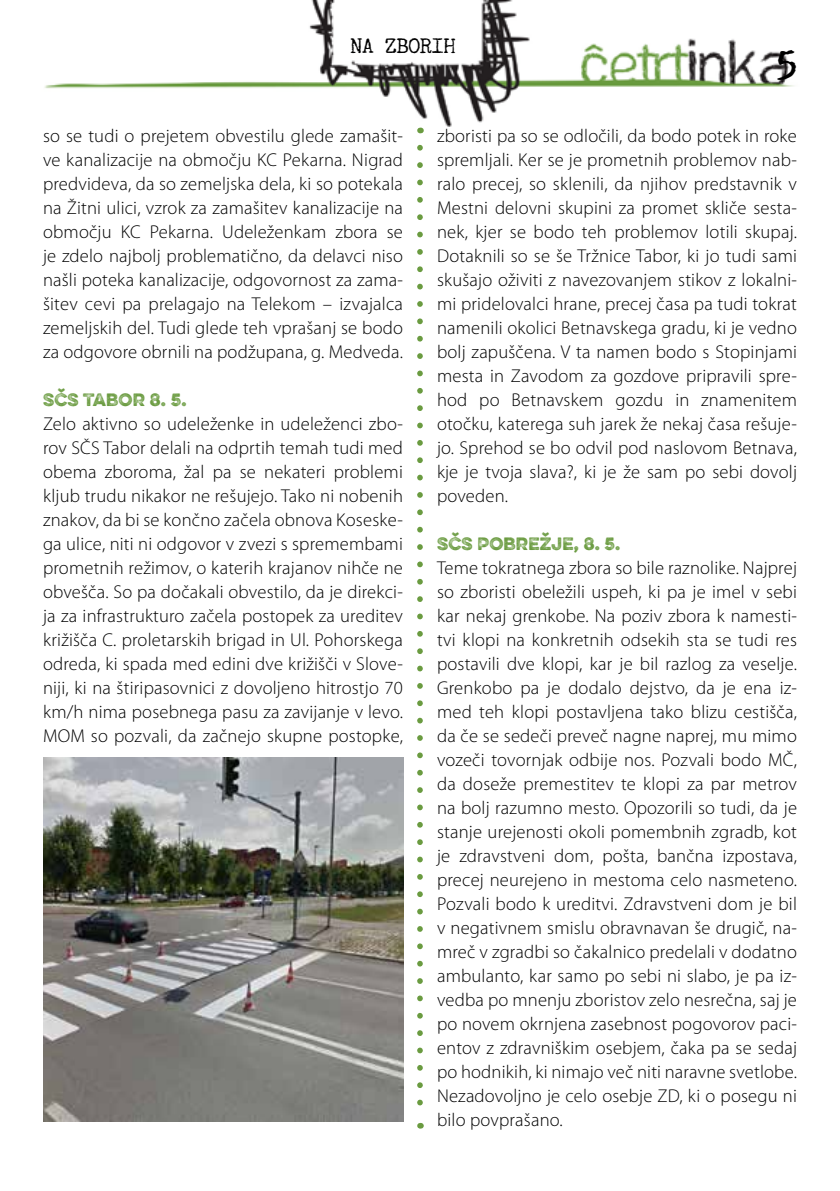
<style>
.page{position:relative;width:840px;height:1191px;background:#fff}
.page>*{position:absolute;margin:0;border:0;box-sizing:border-box;transform-origin:0 0}
.t1{font:36px "Underwood Champion";color:#000}
.t2{font:20px "Underwood Champion";color:#000}
.t3{font:300 18.6px/24px "Myriad Pro";letter-spacing:.01em;color:#000;text-align:justify}
.t4{font:300 16px "Eveleth Slant";letter-spacing:.01em;color:#6a9b40}
</style>
<div class="page">
<img style="left:44px;top:1px;width:750px;height:125px">
<svg style="left:417px;top:148px;width:5px;height:958px"></svg>
<img style="left:43px;top:757px;width:361px;height:364px">
<p class="t2" style="left:350px;top:35px;width:106px">NA ZBORIH</p>
<h1 class="t1" style="left:775px;top:43px;width:23px">5</h1>
<p class="t3" style="left:43px;top:123px;width:361px">so se tudi o prejetem obvestilu glede zamašit&shy;ve kanalizacije na območju KC Pekarna. Nigrad predvideva, da so zemeljska dela, ki so potekala na Žitni ulici, vzrok za zamašitev kanalizacije na območju KC Pekarna. Udeleženkam zbora se je zdelo najbolj problematično, da delavci niso našli poteka kanalizacije, odgovornost za zama&shy;šitev cevi pa prelagajo na Telekom – izvajalca zemeljskih del. Tudi glede teh vprašanj se bodo za odgovore obrnili na podžupana, g. Medveda.</p>
<p class="t4" style="left:43px;top:387px;width:145px">SČS TABOR 8. 5.</p>
<p class="t3" style="left:43px;top:411px;width:361px">Zelo aktivno so udeleženke in udeleženci zbo&shy;rov SČS Tabor delali na odprtih temah tudi med obema zboroma, žal pa se nekateri problemi kljub trudu nikakor ne rešujejo. Tako ni nobenih znakov, da bi se končno začela obnova Koseske&shy;ga ulice, niti ni odgovor v zvezi s spremembami prometnih režimov, o katerih krajanov nihče ne obvešča. So pa dočakali obvestilo, da je direkci&shy;ja za infrastrukturo začela postopek za ureditev križišča C. proletarskih brigad in Ul. Pohorskega odreda, ki spada med edini dve križišči v Slove&shy;niji, ki na štiripasovnici z dovoljeno hitrostjo 70 km/h nima posebnega pasu za zavijanje v levo.<br>MOM so pozvali, da začnejo skupne postopke,</p>
<p class="t3" style="left:437px;top:123px;width:361px">zboristi pa so se odločili, da bodo potek in roke spremljali. Ker se je prometnih problemov nab&shy;ralo precej, so sklenili, da njihov predstavnik v Mestni delovni skupini za promet skliče sesta&shy;nek, kjer se bodo teh problemov lotili skupaj.<br>Dotaknili so se še Tržnice Tabor, ki jo tudi sami skušajo oživiti z navezovanjem stikov z lokalni&shy;mi pridelovalci hrane, precej časa pa tudi tokrat namenili okolici Betnavskega gradu, ki je vedno bolj zapuščena. V ta namen bodo s Stopinjami mesta in Zavodom za gozdove pripravili spre&shy;hod po Betnavskem gozdu in znamenitem otočku, katerega suh jarek že nekaj časa rešuje&shy;jo. Sprehod se bo odvil pod naslovom Betnava, kje je tvoja slava?, ki je že sam po sebi dovolj poveden.</p>
<p class="t4" style="left:437px;top:531px;width:185px">SČS POBREŽJE, 8. 5.</p>
<p class="t3" style="left:437px;top:555px;width:361px">Teme tokratnega zbora so bile raznolike. Najprej so zboristi obeležili uspeh, ki pa je imel v sebi kar nekaj grenkobe. Na poziv zbora k namesti&shy;tvi klopi na konkretnih odsekih sta se tudi res postavili dve klopi, kar je bil razlog za veselje.<br>Grenkobo pa je dodalo dejstvo, da je ena iz&shy;med teh klopi postavljena tako blizu cestišča, da če se sedeči preveč nagne naprej, mu mimo vozeči tovornjak odbije nos. Pozvali bodo MČ, da doseže premestitev te klopi za par metrov na bolj razumno mesto. Opozorili so tudi, da je stanje urejenosti okoli pomembnih zgradb, kot je zdravstveni dom, pošta, bančna izpostava, precej neurejeno in mestoma celo nasmeteno.<br>Pozvali bodo k ureditvi. Zdravstveni dom je bil v negativnem smislu obravnavan še drugič, na&shy;mreč v zgradbi so čakalnico predelali v dodatno ambulanto, kar samo po sebi ni slabo, je pa iz&shy;vedba po mnenju zboristov zelo nesrečna, saj je po novem okrnjena zasebnost pogovorov paci&shy;entov z zdravniškim osebjem, čaka pa se sedaj po hodnikih, ki nimajo več niti naravne svetlobe.<br>Nezadovoljno je celo osebje ZD, ki o posegu ni bilo povprašano.</p>
</div>
